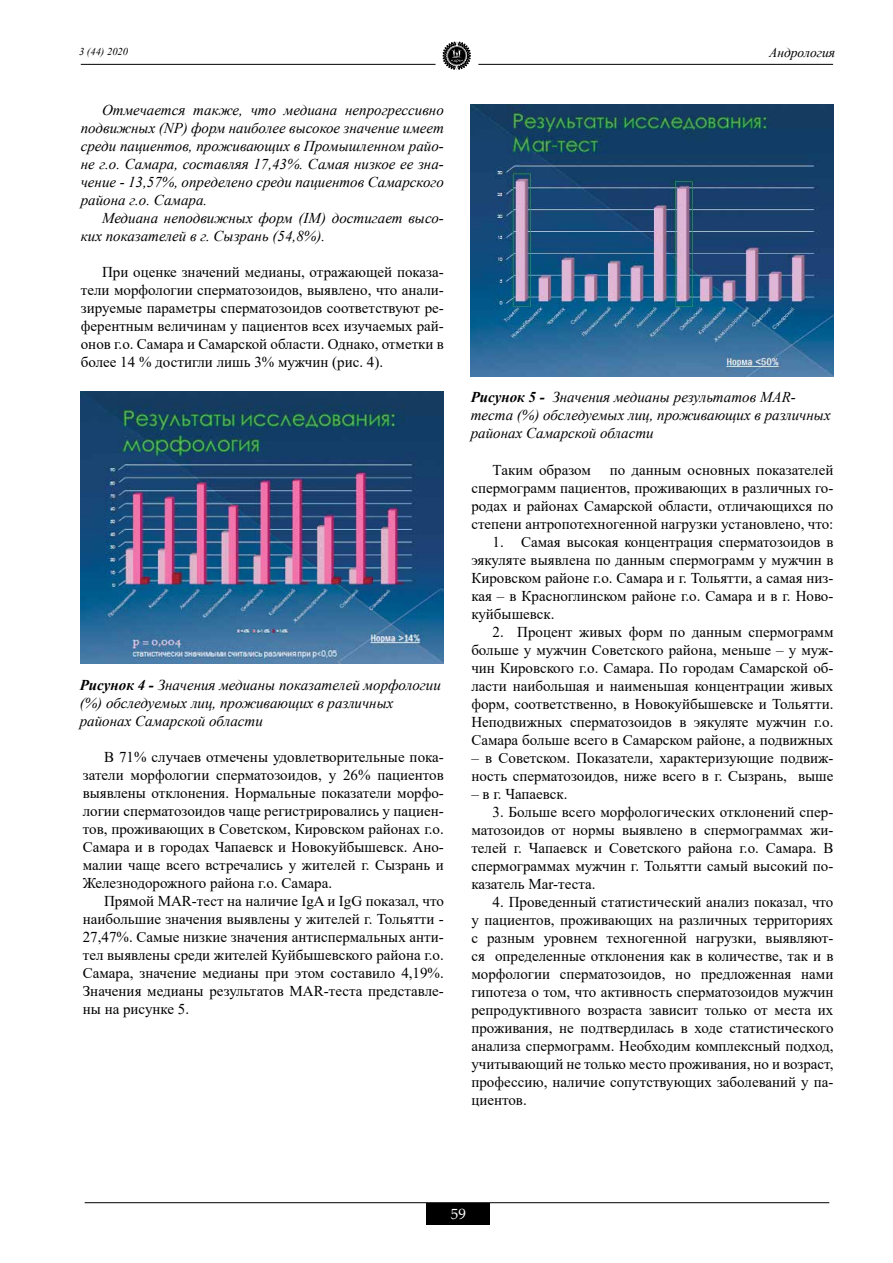
<style>
.page{position:relative;width:893px;height:1263px;background:#fff}
.page>*{position:absolute;margin:0;border:0;box-sizing:border-box;transform-origin:0 0}
.t1{font:15px/18px "Times New Roman";color:#000;text-align:justify}
.t2{font:italic 15px/18px "Times New Roman";color:#000}
.t3{font:15px "Palatino Linotype";color:#fff}
.t4{font:italic 13.5px "Times New Roman";color:#000}
.t5{font:italic 10.5px "Times New Roman";color:#000}
.s1{font-weight:700}
</style>
<div class="page">
<hr style="left:81px;top:64px;width:354px;height:1px;background:#000">
<hr style="left:478px;top:64px;width:355px;height:1px;background:#000">
<hr style="left:85px;top:1202px;width:744px;height:1px;background:#000">
<div style="left:426px;top:1203px;width:64px;height:22px;background:#000"></div>
<svg style="left:443px;top:41px;width:28px;height:29px"></svg>
<img style="left:81px;top:392px;width:363px;height:272px">
<img style="left:471px;top:104px;width:362px;height:272px">
<p class="t5" style="left:79px;top:44px;width:50px">3 (44) 2020</p>
<p class="t4" style="left:769px;top:43px;width:68px">Андрология</p>
<p class="t2" style="left:81px;top:100px;width:365px;text-align:justify;text-indent:21px">Отмечается также, что медиана непрогрессивно подвижных (NP) форм наиболее высокое значение имеет среди пациентов, проживающих в Промышленном райо&shy;не г.о. Самара, составляя 17,43%. Самая низкое ее зна&shy;чение - 13,57%, определено среди пациентов Самарского района г.о. Самара.</p>
<p class="t2" style="left:81px;top:208px;width:365px;text-indent:21px">Медиана неподвижных форм (IM) достигает высо&shy;ких показателей в г. Сызрань (54,8%).</p>
<p class="t1" style="left:81px;top:262px;width:365px;text-indent:21px">При оценке значений медианы, отражающей показа&shy;тели морфологии сперматозоидов, выявлено, что анали&shy;зируемые параметры сперматозоидов соответствуют ре&shy;ферентным величинам у пациентов всех изучаемых рай&shy;онов г.о. Самара и Самарской области. Однако, отметки в более 14 % достигли лишь 3% мужчин (рис. 4).</p>
<p class="t2" style="left:80px;top:676px;width:362px"><span class="s1">Рисунок 4 -</span> Значения медианы показателей морфологии (%) обследуемых лиц, проживающих в различных районах Самарской области</p>
<p class="t1" style="left:83px;top:747px;width:363px;text-indent:21px">В 71% случаев отмечены удовлетворительные пока&shy;затели морфологии сперматозоидов, у 26% пациентов выявлены отклонения. Нормальные показатели морфо&shy;логии сперматозоидов чаще регистрировались у пациен&shy;тов, проживающих в Советском, Кировском районах г.о.<br>Самара и в городах Чапаевск и Новокуйбышевск. Ано&shy;малии чаще всего встречались у жителей г. Сызрань и Железнодорожного района г.о. Самара.</p>
<p class="t1" style="left:83px;top:891px;width:363px;text-indent:21px">Прямой MAR-тест на наличие IgA и IgG показал, что наибольшие значения выявлены у жителей г. Тольятти - 27,47%. Самые низкие значения антиспермальных анти&shy;тел выявлены среди жителей Куйбышевского района г.о.<br>Самара, значение медианы при этом составило 4,19%.<br>Значения медианы результатов MAR-теста представле&shy;ны на рисунке 5.</p>
<p class="t2" style="left:471px;top:388px;width:361px"><span class="s1">Рисунок 5 -</span> Значения медианы результатов MAR&shy;теста (%) обследуемых лиц, проживающих в различных районах Самарской области</p>
<p class="t1" style="left:493px;top:460px;width:100px">Таким образом</p>
<p class="t1" style="left:471px;top:460px;width:364px;text-indent:138px">по данным основных показателей спермограмм пациентов, проживающих в различных го&shy;родах и районах Самарской области, отличающихся по степени антропотехногенной нагрузки установлено, что:</p>
<p class="t1" style="left:471px;top:532px;width:364px;text-indent:21px">1. Самая высокая концентрация сперматозоидов в эякуляте выявлена по данным спермограмм у мужчин в Кировском районе г.о. Самара и г. Тольятти, а самая низ&shy;кая – в Красноглинском районе г.о. Самара и в г. Ново&shy;куйбышевск.</p>
<p class="t1" style="left:471px;top:622px;width:364px;text-indent:21px">2. Процент живых форм по данным спермограмм больше у мужчин Советского района, меньше – у муж&shy;чин Кировского г.о. Самара. По городам Самарской об&shy;ласти наибольшая и наименьшая концентрации живых форм, соответственно, в Новокуйбышевске и Тольятти.<br>Неподвижных сперматозоидов в эякуляте мужчин г.о.<br>Самара больше всего в Самарском районе, а подвижных</p>
<p class="t1" style="left:471px;top:748px;width:364px">– в Советском. Показатели, характеризующие подвиж&shy;ность сперматозоидов, ниже всего в г. Сызрань, выше</p>
<p class="t1" style="left:471px;top:784px;width:98px">– в г. Чапаевск.</p>
<p class="t1" style="left:471px;top:802px;width:364px;text-indent:21px">3. Больше всего морфологических отклонений спер&shy;матозоидов от нормы выявлено в спермограммах жи&shy;телей г. Чапаевск и Советского района г.о. Самара. В спермограммах мужчин г. Тольятти самый высокий по&shy;казатель Mar-теста.</p>
<p class="t1" style="left:471px;top:892px;width:364px;text-indent:21px">4. Проведенный статистический анализ показал, что у пациентов, проживающих на различных территориях с разным уровнем техногенной нагрузки, выявляют&shy;ся определенные отклонения как в количестве, так и в морфологии сперматозоидов, но предложенная нами гипотеза о том, что активность сперматозоидов мужчин репродуктивного возраста зависит только от места их проживания, не подтвердилась в ходе статистического анализа спермограмм. Необходим комплексный подход, учитывающий не только место проживания, но и возраст, профессию, наличие сопутствующих заболеваний у па&shy;циентов.</p>
<p class="t3" style="left:451px;top:1203px;width:16px">59</p>
</div>
